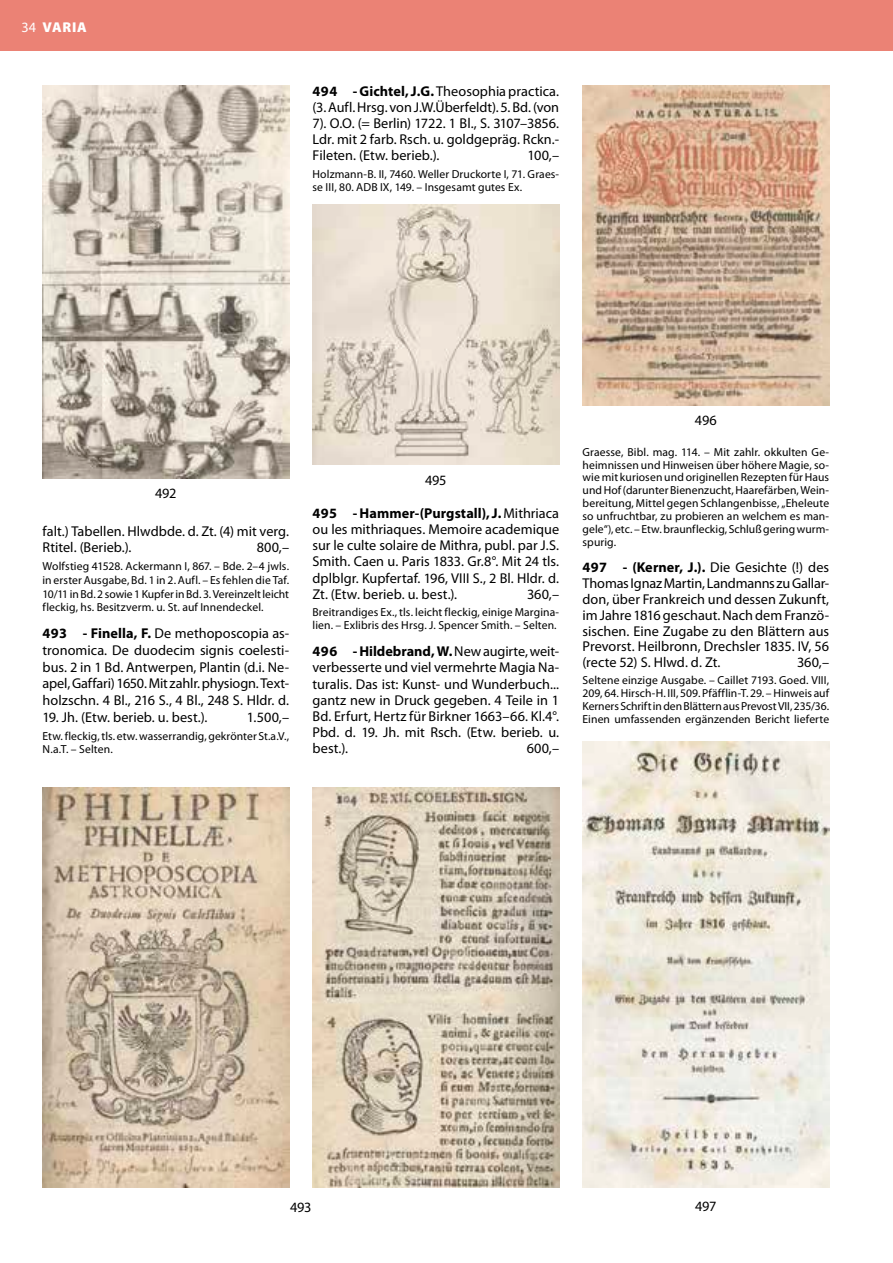
<style>
.page{position:relative;width:893px;height:1263px;background:#fff}
.page>*{position:absolute;margin:0;border:0;box-sizing:border-box;transform-origin:0 0}
.t1{font:14.25px/16.2px "Myriad Pro";letter-spacing:.005em;color:#000;text-align:justify}
.t2{font:900 14.25px "Myriad Pro";letter-spacing:.045em;color:#fff}
.t3{font:11.7px/12.9px "Myriad Pro";letter-spacing:.01em;color:#000;text-align:justify}
.s1{font-weight:400}
.s2{font-weight:700}
</style>
<div class="page">
<div style="left:0;top:0;width:893px;height:51px;background:#eb8275"></div>
<img style="left:313px;top:205px;width:246px;height:259px">
<img style="left:43px;top:85px;width:246px;height:394px">
<img style="left:43px;top:788px;width:246px;height:399px">
<img style="left:313px;top:787px;width:246px;height:400px">
<img style="left:583px;top:85px;width:246px;height:321px">
<img style="left:583px;top:741px;width:246px;height:446px">
<p class="t2" style="left:21px;top:19px;width:67px"><span class="s1">34</span> VARIA</p>
<p class="t1" style="left:313px;top:83px;width:248px"><span class="s2">494 - Gichtel, J.G.</span> Theosophia practica. (3. Aufl. Hrsg. von J.W.Überfeldt). 5. Bd. (von 7). O.O. (= Berlin) 1722. 1 Bl., S. 3107–3856.<br>Ldr. mit 2 farb. Rsch. u. goldgepräg. Rckn.- Fileten. (Etw. berieb.).</p>
<p class="t1" style="left:527px;top:147px;width:33px">100,–</p>
<p class="t3" style="left:313px;top:167px;width:248px">Holzmann-B. II, 7460. Weller Druckorte I, 71. Graes&shy;se III, 80. ADB IX, 149. – Insgesamt gutes Ex.</p>
<p class="t1" style="left:155px;top:485px;width:23px">492</p>
<p class="t1" style="left:43px;top:522px;width:248px;line-height:16.6px">falt.) Tabellen. Hlwdbde. d. Zt. (4) mit verg.<br>Rtitel. (Berieb.).</p>
<p class="t1" style="left:257px;top:539px;width:34px">800,–</p>
<p class="t3" style="left:43px;top:559px;width:248px;line-height:13.6px">Wolfstieg 41528. Ackermann I, 867. – Bde. 2–4 jwls. in erster Ausgabe, Bd. 1 in 2. Aufl. – Es fehlen die Taf.<br>10/11 in Bd. 2 sowie 1 Kupfer in Bd. 3. Vereinzelt leicht fleckig, hs. Besitzverm. u. St. auf Innendeckel.</p>
<p class="t1" style="left:43px;top:625px;width:248px;line-height:16.6px"><span class="s2">493 - Finella, F.</span> De methoposcopia as&shy;tronomica. De duodecim signis coelesti&shy;bus. 2 in 1 Bd. Antwerpen, Plantin (d.i. Ne&shy;apel, Gaffari) 1650. Mit zahlr. physiogn. Text&shy;holzschn. 4 Bl., 216 S., 4 Bl., 248 S. Hldr. d.</p>
<p class="t1" style="left:43px;top:709px;width:166px">19. Jh. (Etw. berieb. u. best.).</p>
<p class="t1" style="left:247px;top:709px;width:44px">1.500,–</p>
<p class="t3" style="left:43px;top:729px;width:248px;line-height:13.6px">Etw. fleckig, tls. etw. wasserrandig, gekrönter St.a.V.,<br>N.a.T. – Selten.</p>
<p class="t1" style="left:425px;top:472px;width:23px">495</p>
<p class="t1" style="left:313px;top:505px;width:248px"><span class="s2">495 - Hammer-(Purgstall), J.</span> Mithriaca ou les mithriaques. Memoire academique sur le culte solaire de Mithra, publ. par J.S.<br>Smith. Caen u. Paris 1833. Gr.8°. Mit 24 tls. dplblgr. Kupfertaf. 196, VIII S., 2 Bl. Hldr. d.<br>Zt. (Etw. berieb. u. best.).</p>
<p class="t1" style="left:527px;top:586px;width:34px">360,–</p>
<p class="t3" style="left:313px;top:605px;width:248px">Breitrandiges Ex., tls. leicht fleckig, einige Margina&shy;lien. – Exlibris des Hrsg. J. Spencer Smith. – Selten.</p>
<p class="t1" style="left:313px;top:643px;width:248px"><span class="s2">496 - Hildebrand, W.</span> New augirte, weit&shy;verbesserte und viel vermehrte Magia Na&shy;turalis. Das ist: Kunst- und Wunderbuch... gantz new in Druck gegeben. 4 Teile in 1<br>Bd. Erfurt, Hertz für Birkner 1663–66. Kl.4°.<br>Pbd. d. 19. Jh. mit Rsch. (Etw. berieb. u. best.).</p>
<p class="t1" style="left:527px;top:740px;width:34px">600,–</p>
<p class="t1" style="left:695px;top:412px;width:23px">496</p>
<p class="t3" style="left:583px;top:445px;width:248px">Graesse, Bibl. mag. 114. – Mit zahlr. okkulten Ge&shy;heimnissen und Hinweisen über höhere Magie, so&shy;wie mit kuriosen und originellen Rezepten für Haus und Hof (darunter Bienenzucht, Haarefärben, Wein&shy;bereitung, Mittel gegen Schlangenbisse, „Eheleute so unfruchtbar, zu probieren an welchem es man&shy;gele“), etc. – Etw. braunfleckig, Schluß gering wurm&shy;spurig.</p>
<p class="t1" style="left:583px;top:559px;width:248px"><span class="s2">497 - (Kerner, J.).</span> Die Gesichte (!) des Thomas Ignaz Martin, Landmanns zu Gallar&shy;don, über Frankreich und dessen Zukunft, im Jahre 1816 geschaut. Nach dem Franzö&shy;sischen. Eine Zugabe zu den Blättern aus Prevorst. Heilbronn, Drechsler 1835. IV, 56 (recte 52) S. Hlwd. d. Zt.</p>
<p class="t1" style="left:797px;top:654px;width:34px">360,–</p>
<p class="t3" style="left:583px;top:674px;width:248px">Seltene einzige Ausgabe. – Caillet 7193. Goed. VIII, 209, 64. Hirsch-H. III, 509. Pfäfflin-T. 29. – Hinweis auf Kerners Schrift in den Blättern aus Prevost VII, 235/36.<br>Einen umfassenden ergänzenden Bericht lieferte</p>
<p class="t1" style="left:290px;top:1199px;width:23px">493</p>
<p class="t1" style="left:695px;top:1198px;width:23px">497</p>
</div>
